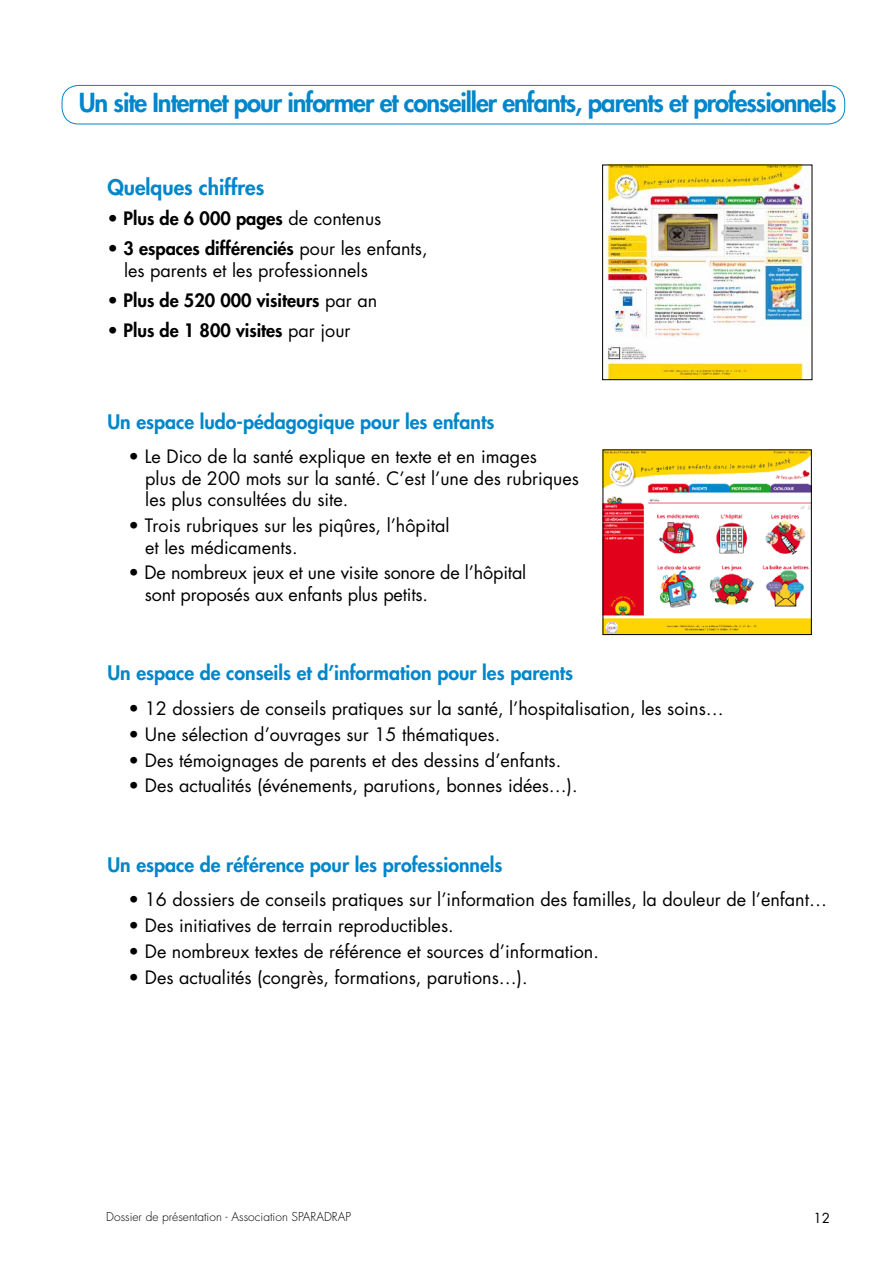
<style>
.page{position:relative;width:893px;height:1263px;background:#fff}
.page>*{position:absolute;margin:0;border:0;box-sizing:border-box;transform-origin:0 0}
.t1{font:800 25.5px "Futura";letter-spacing:-.04em;color:#0086cb}
.t2{font:800 21px "Futura";color:#0086cb}
.t3{font:800 19.5px "Futura";color:#0086cb}
.t4{font:18px/21.6px "Futura";color:#000}
.t5{font:800 18px "Futura";color:#000}
.t6{font:13.5px "Futura";color:#000}
.t7{font:300 12px "Futura";color:#000}
.s1{font-weight:400}
.s2{font-weight:800}
</style>
<div class="page">
<img style="left:604px;top:167px;width:206px;height:211px">
<div style="left:602px;top:165px;width:210px;height:215px;border:1px solid #000"></div>
<div style="left:62px;top:85px;width:783px;height:39px;border:1px solid #0086cb;border-radius:17px"></div>
<img style="left:605px;top:452px;width:204px;height:181px">
<h1 class="t1" style="left:79px;top:86px;width:759px">Un site Internet pour informer et conseiller enfants, parents et professionnels</h1>
<p class="t2" style="left:107px;top:174px;width:158px">Quelques chiffres</p>
<p class="t5" style="left:107px;top:207px;width:276px"><span class="s1">•</span> Plus de 6 000 pages <span class="s1">de contenus</span></p>
<p class="t4" style="left:124px;top:238px;width:305px;text-indent:-17px">• <span class="s2">3 espaces différenciés</span> pour les enfants, les parents et les professionnels</p>
<p class="t5" style="left:107px;top:289px;width:272px"><span class="s1">•</span> Plus de 520 000 visiteurs <span class="s1">par an</span></p>
<p class="t5" style="left:107px;top:319px;width:245px"><span class="s1">•</span> Plus de 1 800 visites <span class="s1">par jour</span></p>
<p class="t3" style="left:107px;top:409px;width:388px">Un espace ludo-pédagogique pour les enfants</p>
<p class="t4" style="left:145px;top:446px;width:435px;text-indent:-17px">• Le Dico de la santé explique en texte et en images<br>plus de 200 mots sur la santé. C’est l’une des rubriques les plus consultées du site.</p>
<p class="t4" style="left:145px;top:515px;width:306px;text-indent:-17px">• Trois rubriques sur les piqûres, l’hôpital et les médicaments.</p>
<p class="t4" style="left:145px;top:562px;width:383px;text-indent:-16px">• De nombreux jeux et une visite sonore de l’hôpital sont proposés aux enfants plus petits.</p>
<p class="t3" style="left:107px;top:661px;width:467px">Un espace de conseils et d’information pour les parents</p>
<p class="t4" style="left:129px;top:698px;width:597px">• 12 dossiers de conseils pratiques sur la santé, l’hospitalisation, les soins…</p>
<p class="t4" style="left:129px;top:723px;width:373px">• Une sélection d’ouvrages sur 15 thématiques.</p>
<p class="t4" style="left:129px;top:749px;width:434px">• Des témoignages de parents et des dessins d’enfants.</p>
<p class="t4" style="left:129px;top:775px;width:451px">• Des actualités (événements, parutions, bonnes idées…).</p>
<p class="t3" style="left:107px;top:852px;width:397px">Un espace de référence pour les professionnels</p>
<p class="t4" style="left:129px;top:889px;width:700px">• 16 dossiers de conseils pratiques sur l’information des familles, la douleur de l’enfant…</p>
<p class="t4" style="left:129px;top:915px;width:327px">• Des initiatives de terrain reproductibles.</p>
<p class="t4" style="left:129px;top:940px;width:472px">• De nombreux textes de référence et sources d’information.</p>
<p class="t4" style="left:129px;top:966px;width:400px">• Des actualités (congrès, formations, parutions…).</p>
<p class="t7" style="left:106px;top:1209px;width:246px">Dossier de présentation - Association SPARADRAP</p>
<p class="t6" style="left:814px;top:1209px;width:18px">12</p>
</div>
